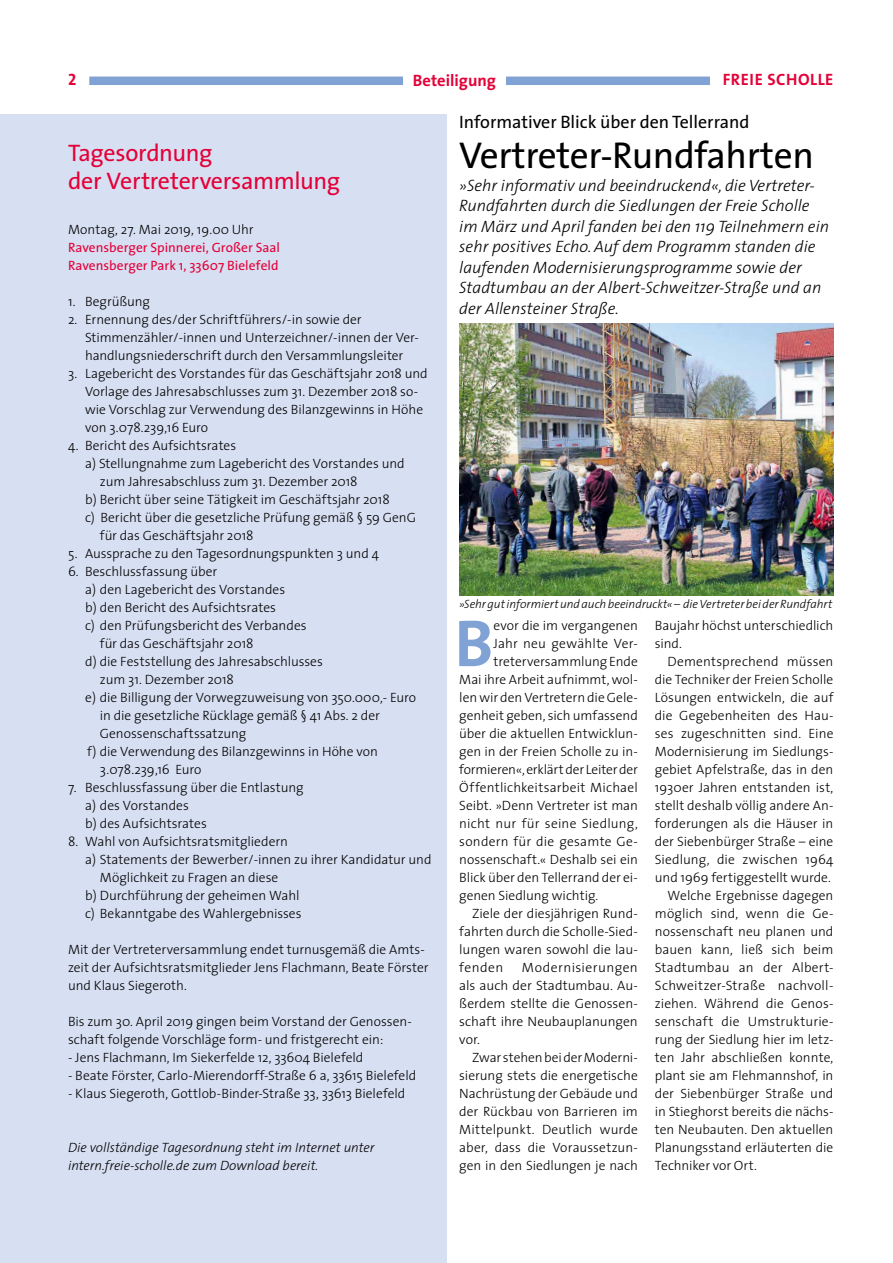
<style>
.page{position:relative;width:893px;height:1263px;background:#fff}
.page>*{position:absolute;margin:0;border:0;box-sizing:border-box;transform-origin:0 0}
.t1{font:700 66.9px "The Sans";color:#81a2d5}
.t2{font:37.5px "The Sans";letter-spacing:-.01em;color:#000}
.t3{font:24px/28.5px "The Sans";letter-spacing:-.015em;color:#e40038}
.t4{font:18px "The Sans";color:#000}
.t5{font:italic 300 16.5px/20.5px "The Sans";color:#000}
.t6{font:700 16.5px "The Sans";letter-spacing:.015em;color:#e40038}
.t7{font:16.5px "The Sans Bold Caps";color:#e40038}
.t8{font:300 13.5px/18px "The Sans";color:#000}
.t9{font:italic 300 13.5px/18px "The Sans";letter-spacing:-.005em;color:#000}
.t10{font:13.5px/18px "The Sans";color:#e40038}
.t11{font:300 13.5px "The Sans";letter-spacing:.02em;color:#000}
.t12{font:italic 300 12px "The Sans";letter-spacing:-.005em;color:#000}
</style>
<div class="page">
<div style="left:89px;top:77px;width:740px;height:8px;background:#81a2d5"></div>
<div style="left:403px;top:72px;width:102px;height:30px;background:#fff"></div>
<div style="left:710px;top:68px;width:123px;height:29px;background:#fff"></div>
<div style="left:0;top:115px;width:446px;height:1148px;background:#d7dff2"></div>
<img style="left:459px;top:323px;width:374px;height:272px">
<p class="t7" style="left:68px;top:66px;width:10px">2</p>
<p class="t6" style="left:413px;top:66px;width:85px">Beteiligung</p>
<p class="t6" style="left:723px;top:66px;width:112px">FREIE SCHOLLE</p>
<h3 class="t4" style="left:459px;top:107px;width:292px">Informativer Blick über den Tellerrand</h3>
<h2 class="t2" style="left:459px;top:125px;width:356px">Vertreter-Rundfahrten</h2>
<h3 class="t3" style="left:68px;top:138px;width:274px">Tagesordnung<br>der Vertreterversammlung</h3>
<p class="t8" style="left:68px;top:220px;width:187px">Montag, 27. Mai 2019, 19.00 Uhr</p>
<p class="t10" style="left:68px;top:238px;width:213px">Ravensberger Spinnerei, Großer Saal<br>Ravensberger Park 1, 33607 Bielefeld</p>
<p class="t8" style="left:68px;top:292px;width:83px">1. Begrüßung</p>
<p class="t8" style="left:85px;top:310px;width:335px;text-indent:-17px">2. Ernennung des/der Schriftführers/-in sowie der<br>Stimmenzähler/-innen und Unterzeichner/-innen der Ver&shy;handlungsniederschrift durch den Versammlungsleiter</p>
<p class="t8" style="left:85px;top:364px;width:344px;text-indent:-17px">3. Lagebericht des Vorstandes für das Geschäftsjahr 2018 und Vorlage des Jahresabschlusses zum 31. Dezember 2018 so&shy;wie Vorschlag zur Verwendung des Bilanzgewinns in Höhe von 3.078.239,16 Euro</p>
<p class="t8" style="left:68px;top:436px;width:170px">4. Bericht des Aufsichtsrates</p>
<p class="t8" style="left:85px;top:454px;width:321px">a) Stellungnahme zum Lagebericht des Vorstandes und</p>
<p class="t8" style="left:100px;top:472px;width:259px">zum Jahresabschluss zum 31. Dezember 2018</p>
<p class="t8" style="left:85px;top:490px;width:306px">b) Bericht über seine Tätigkeit im Geschäftsjahr 2018</p>
<p class="t8" style="left:85px;top:508px;width:333px">c) Bericht über die gesetzliche Prüfung gemäß § 59 GenG</p>
<p class="t8" style="left:100px;top:526px;width:155px">für das Geschäftsjahr 2018</p>
<p class="t8" style="left:68px;top:544px;width:312px">5. Aussprache zu den Tagesordnungspunkten 3 und 4</p>
<p class="t8" style="left:68px;top:562px;width:151px">6. Beschlussfassung über</p>
<p class="t8" style="left:85px;top:580px;width:202px">a) den Lagebericht des Vorstandes</p>
<p class="t8" style="left:85px;top:598px;width:193px">b) den Bericht des Aufsichtsrates</p>
<p class="t8" style="left:85px;top:616px;width:223px">c) den Prüfungsbericht des Verbandes</p>
<p class="t8" style="left:100px;top:634px;width:155px">für das Geschäftsjahr 2018</p>
<p class="t8" style="left:85px;top:652px;width:239px">d) die Feststellung des Jahresabschlusses</p>
<p class="t8" style="left:100px;top:670px;width:136px">zum 31. Dezember 2018</p>
<p class="t8" style="left:85px;top:688px;width:333px">e) die Billigung der Vorwegzuweisung von 350.000,- Euro</p>
<p class="t8" style="left:100px;top:706px;width:282px">in die gesetzliche Rücklage gemäß § 41 Abs. 2 der</p>
<p class="t8" style="left:100px;top:724px;width:148px">Genossenschaftssatzung</p>
<p class="t8" style="left:87px;top:742px;width:292px">f) die Verwendung des Bilanzgewinns in Höhe von</p>
<p class="t8" style="left:100px;top:760px;width:103px">3.078.239,16 Euro</p>
<p class="t8" style="left:85px;top:778px;width:220px;text-indent:-17px">7. Beschlussfassung über die Entlastung a) des Vorstandes<br>b) des Aufsichtsrates</p>
<p class="t8" style="left:68px;top:832px;width:221px">8. Wahl von Aufsichtsratsmitgliedern</p>
<p class="t8" style="left:85px;top:850px;width:348px">a) Statements der Bewerber/-innen zu ihrer Kandidatur und</p>
<p class="t8" style="left:100px;top:868px;width:180px">Möglichkeit zu Fragen an diese</p>
<p class="t8" style="left:85px;top:886px;width:216px">b) Durchführung der geheimen Wahl</p>
<p class="t8" style="left:85px;top:904px;width:218px">c) Bekanntgabe des Wahlergebnisses</p>
<p class="t8" style="left:68px;top:940px;width:362px">Mit der Vertreterversammlung endet turnusgemäß die Amts&shy;zeit der Aufsichtsratsmitglieder Jens Flachmann, Beate Förster und Klaus Siegeroth.</p>
<p class="t8" style="left:68px;top:1012px;width:345px">Bis zum 30. April 2019 gingen beim Vorstand der Genossen&shy;schaft folgende Vorschläge form- und fristgerecht ein:</p>
<p class="t8" style="left:68px;top:1048px;width:297px">- Jens Flachmann, Im Siekerfelde 12, 33604 Bielefeld</p>
<p class="t8" style="left:68px;top:1066px;width:350px">- Beate Förster, Carlo-Mierendorff-Straße 6 a, 33615 Bielefeld</p>
<p class="t8" style="left:68px;top:1084px;width:339px">- Klaus Siegeroth, Gottlob-Binder-Straße 33, 33613 Bielefeld</p>
<p class="t5" style="left:459px;top:174px;width:371px">»Sehr informativ und beeindruckend«, die Vertreter-Rundfahrten durch die Siedlungen der Freie Scholle im März und April fanden bei den 119 Teilnehmern ein sehr positives Echo. Auf dem Programm standen die laufenden Modernisierungsprogramme sowie der Stadtumbau an der Albert-Schweitzer-Straße und an der Allensteiner Straße.</p>
<p class="t12" style="left:459px;top:594px;width:375px">»Sehr gut informiert und auch beeindruckt« – die Vertreter bei der Rundfahrt</p>
<h1 class="t1" style="left:455px;top:587px;width:40px">B</h1>
<p class="t8" style="left:493px;top:616px;width:146px">evor die im vergangenen</p>
<p class="t8" style="left:655px;top:616px;width:180px">Baujahr höchst unterschiedlich sind.</p>
<p class="t8" style="left:668px;top:652px;width:167px">Dementsprechend müssen</p>
<p class="t8" style="left:655px;top:670px;width:180px">die Techniker der Freien Scholle</p>
<p class="t8" style="left:655px;top:688px;width:180px">Lösungen entwickeln, die auf</p>
<p class="t8" style="left:655px;top:706px;width:180px">die Gegebenheiten des Hau-</p>
<p class="t8" style="left:655px;top:724px;width:180px">ses zugeschnitten sind. Eine</p>
<p class="t8" style="left:655px;top:742px;width:180px">Modernisierung im Siedlungs-</p>
<p class="t8" style="left:655px;top:760px;width:180px">gebiet Apfelstraße, das in den</p>
<p class="t8" style="left:655px;top:778px;width:180px">1930er Jahren entstanden ist,</p>
<p class="t8" style="left:655px;top:796px;width:180px">stellt deshalb völlig andere An-</p>
<p class="t8" style="left:655px;top:814px;width:180px">forderungen als die Häuser in</p>
<p class="t8" style="left:655px;top:832px;width:180px">der Siebenbürger Straße – eine</p>
<p class="t8" style="left:655px;top:850px;width:180px">Siedlung, die zwischen 1964</p>
<p class="t8" style="left:655px;top:868px;width:177px">und 1969 fertiggestellt wurde.</p>
<p class="t8" style="left:668px;top:886px;width:167px">Welche Ergebnisse dagegen</p>
<p class="t8" style="left:655px;top:904px;width:180px">möglich sind, wenn die Ge-</p>
<p class="t8" style="left:655px;top:922px;width:180px">nossenschaft neu planen und</p>
<p class="t8" style="left:655px;top:940px;width:180px">bauen kann, ließ sich beim</p>
<p class="t8" style="left:655px;top:958px;width:180px">Stadtumbau an der Albert-</p>
<p class="t11" style="left:655px;top:974px;width:180px">Schweitzer-Straße nachvoll-</p>
<p class="t8" style="left:655px;top:994px;width:180px">ziehen. Während die Genos-</p>
<p class="t8" style="left:655px;top:1012px;width:180px">senschaft die Umstrukturie-</p>
<p class="t8" style="left:655px;top:1030px;width:180px">rung der Siedlung hier im letz-</p>
<p class="t8" style="left:655px;top:1048px;width:180px">ten Jahr abschließen konnte,</p>
<p class="t8" style="left:655px;top:1066px;width:180px">plant sie am Flehmannshof, in</p>
<p class="t8" style="left:655px;top:1084px;width:180px">der Siebenbürger Straße und</p>
<p class="t8" style="left:655px;top:1102px;width:180px">in Stieghorst bereits die nächs-</p>
<p class="t8" style="left:655px;top:1120px;width:180px">ten Neubauten. Den aktuellen</p>
<p class="t8" style="left:655px;top:1138px;width:180px">Planungsstand erläuterten die</p>
<p class="t8" style="left:655px;top:1156px;width:104px">Techniker vor Ort.</p>
<p class="t8" style="left:493px;top:634px;width:146px">Jahr neu gewählte Ver-</p>
<p class="t8" style="left:493px;top:652px;width:146px">treterversammlung Ende</p>
<p class="t8" style="left:459px;top:670px;width:180px">Mai ihre Arbeit aufnimmt, wol-</p>
<p class="t8" style="left:459px;top:688px;width:180px">len wir den Vertretern die Gele-</p>
<p class="t8" style="left:459px;top:706px;width:180px">genheit geben, sich umfassend</p>
<p class="t8" style="left:459px;top:724px;width:180px">über die aktuellen Entwicklun-</p>
<p class="t8" style="left:459px;top:742px;width:180px">gen in der Freien Scholle zu in-</p>
<p class="t8" style="left:459px;top:760px;width:180px">formieren«, erklärt der Leiter der</p>
<p class="t8" style="left:459px;top:778px;width:180px">Öffentlichkeitsarbeit Michael</p>
<p class="t8" style="left:459px;top:796px;width:180px">Seibt. »Denn Vertreter ist man</p>
<p class="t8" style="left:459px;top:814px;width:180px">nicht nur für seine Siedlung,</p>
<p class="t11" style="left:459px;top:830px;width:180px">sondern für die gesamte Ge-</p>
<p class="t8" style="left:459px;top:850px;width:180px">nossenschaft.« Deshalb sei ein</p>
<p class="t8" style="left:459px;top:868px;width:180px">Blick über den Tellerrand der ei-</p>
<p class="t8" style="left:459px;top:886px;width:141px">genen Siedlung wichtig.</p>
<p class="t8" style="left:472px;top:904px;width:167px">Ziele der diesjährigen Rund-</p>
<p class="t8" style="left:459px;top:922px;width:180px">fahrten durch die Scholle-Sied-</p>
<p class="t8" style="left:459px;top:940px;width:180px">lungen waren sowohl die lau-</p>
<p class="t8" style="left:459px;top:958px;width:46px">fenden</p>
<p class="t8" style="left:459px;top:958px;width:180px;text-align:justify;text-indent:63px">Modernisierungen als auch der Stadtumbau. Au&shy;ßerdem stellte die Genossen&shy;schaft ihre Neubauplanungen vor.</p>
<p class="t8" style="left:459px;top:1048px;width:180px;text-align:justify;text-indent:13px">Zwar stehen bei der Moderni&shy;sierung stets die energetische Nachrüstung der Gebäude und der Rückbau von Barrieren im Mittelpunkt. Deutlich wurde aber, dass die Voraussetzun&shy;gen in den Siedlungen je nach</p>
<p class="t9" style="left:68px;top:1138px;width:308px">Die vollständige Tagesordnung steht im Internet unter intern.freie-scholle.de zum Download bereit.</p>
</div>
